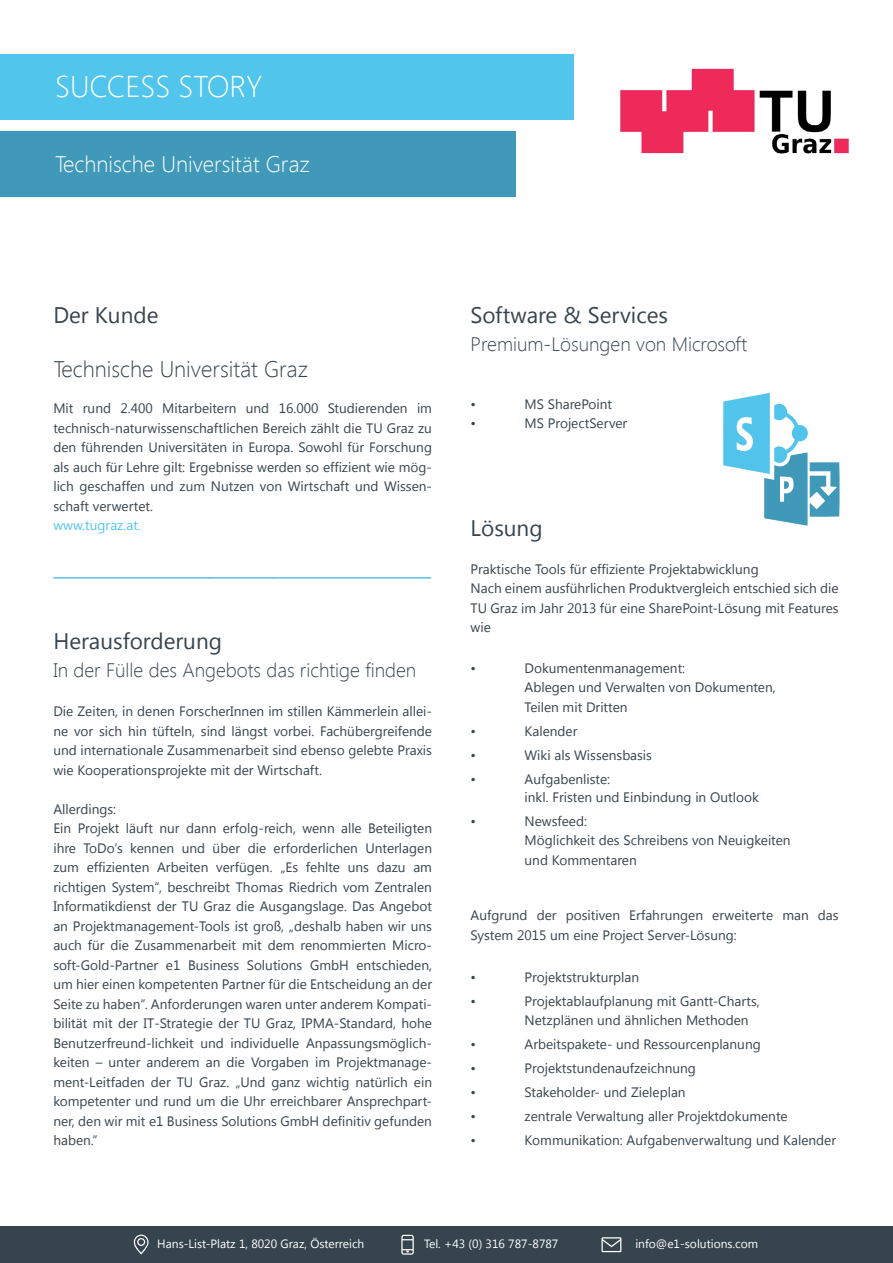
<style>
.page{position:relative;width:893px;height:1263px;background:#fff}
.page>*{position:absolute;margin:0;border:0;box-sizing:border-box;transform-origin:0 0}
.t1{font:300 30px "Segoe UI";color:#fff}
.t2{font:22.5px "Segoe UI";color:#36444e}
.t3{font:300 22.5px "Segoe UI";color:#fff}
.t4{font:300 22.5px "Segoe UI";color:#36444e}
.t5{font:300 19.5px "Segoe UI";color:#36444e}
.t6{font:13.65px/19.5px "Segoe UI";color:#36444e}
.t7{font:13.65px "Segoe UI";color:#51c5eb}
.t8{font:12px "Segoe UI";color:#fff}
</style>
<div class="page">
<div style="left:0;top:54px;width:573px;height:65px;background:#51c5eb"></div>
<div style="left:0;top:131px;width:516px;height:66px;background:#4099b8"></div>
<img style="left:620px;top:68px;width:229px;height:86px">
<div style="left:0;top:1226px;width:893px;height:37px;background:#36444e"></div>
<svg style="left:134px;top:1234px;width:15px;height:20px"></svg>
<svg style="left:601px;top:1237px;width:20px;height:15px"></svg>
<svg style="left:401px;top:1235px;width:13px;height:20px"></svg>
<svg style="left:723px;top:393px;width:117px;height:133px"></svg>
<hr style="left:53px;top:577px;width:378px;height:2px;background:#57c2e8">
<h1 class="t1" style="left:55px;top:66px;width:209px">SUCCESS STORY</h1>
<h2 class="t3" style="left:55px;top:149px;width:256px">Technische Universität Graz</h2>
<h2 class="t2" style="left:53px;top:300px;width:107px">Der Kunde</h2>
<h2 class="t4" style="left:53px;top:354px;width:256px">Technische Universität Graz</h2>
<p class="t6" style="left:53px;top:398px;width:380px;text-align:justify">Mit rund 2.400 Mitarbeitern und 16.000 Studierenden im technisch-naturwissenschaftlichen Bereich zählt die TU Graz zu den führenden Universitäten in Europa. Sowohl für Forschung als auch für Lehre gilt: Ergebnisse werden so effizient wie mög&shy;lich geschaffen und zum Nutzen von Wirtschaft und Wissen&shy;schaft verwertet.</p>
<p class="t7" style="left:53px;top:516px;width:89px">www.tugraz.at.</p>
<h2 class="t2" style="left:53px;top:625px;width:170px">Herausforderung</h2>
<h3 class="t5" style="left:53px;top:657px;width:365px">In der Fülle des Angebots das richtige finden</h3>
<p class="t6" style="left:53px;top:701px;width:380px;text-align:justify">Die Zeiten, in denen ForscherInnen im stillen Kämmerlein allei&shy;ne vor sich hin tüfteln, sind längst vorbei. Fachübergreifende und internationale Zusammenarbeit sind ebenso gelebte Praxis wie Kooperationsprojekte mit der Wirtschaft.</p>
<p class="t6" style="left:53px;top:798px;width:380px">Allerdings:<br>Ein Projekt läuft nur dann erfolg-reich, wenn alle Beteiligten ihre ToDo‘s kennen und über die erforderlichen Unterlagen zum effizienten Arbeiten verfügen. „Es fehlte uns dazu am richtigen System“, beschreibt Thomas Riedrich vom Zentralen Informatikdienst der TU Graz die Ausgangslage. Das Angebot an Projektmanagement-Tools ist groß, „deshalb haben wir uns auch für die Zusammenarbeit mit dem renommierten Micro&shy;soft-Gold-Partner e1 Business Solutions GmbH entschieden, um hier einen kompetenten Partner für die Entscheidung an der Seite zu haben“. Anforderungen waren unter anderem Kompati&shy;bilität mit der IT-Strategie der TU Graz, IPMA-Standard, hohe Benutzerfreund-lichkeit und individuelle Anpassungsmöglich&shy;keiten – unter anderem an die Vorgaben im Projektmanage&shy;ment-Leitfaden der TU Graz. „Und ganz wichtig natürlich ein kompetenter und rund um die Uhr erreichbarer Ansprechpart&shy;ner, den wir mit e1 Business Solutions GmbH definitiv gefunden haben.“</p>
<h2 class="t2" style="left:471px;top:299px;width:199px">Software &amp; Services</h2>
<h3 class="t5" style="left:471px;top:331px;width:278px">Premium-Lösungen von Microsoft</h3>
<p class="t6" style="left:471px;top:393px;width:7px">•</p>
<p class="t6" style="left:525px;top:393px;width:89px">MS SharePoint</p>
<p class="t6" style="left:471px;top:413px;width:7px">•</p>
<p class="t6" style="left:525px;top:413px;width:104px">MS ProjectServer</p>
<h2 class="t2" style="left:471px;top:512px;width:74px">Lösung</h2>
<p class="t6" style="left:471px;top:558px;width:370px">Praktische Tools für effiziente Projektabwicklung<br>Nach einem ausführlichen Produktvergleich entschied sich die TU Graz im Jahr 2013 für eine SharePoint-Lösung mit Features wie</p>
<p class="t6" style="left:471px;top:657px;width:7px">•</p>
<p class="t6" style="left:525px;top:657px;width:253px">Dokumentenmanagement:<br>Ablegen und Verwalten von Dokumenten,<br>Teilen mit Dritten</p>
<p class="t6" style="left:471px;top:720px;width:7px">•</p>
<p class="t6" style="left:525px;top:720px;width:54px">Kalender</p>
<p class="t6" style="left:471px;top:744px;width:7px">•</p>
<p class="t6" style="left:525px;top:744px;width:129px">Wiki als Wissensbasis</p>
<p class="t6" style="left:471px;top:768px;width:7px">•</p>
<p class="t6" style="left:525px;top:769px;width:236px;line-height:18px">Aufgabenliste:<br>inkl. Fristen und Einbindung in Outlook</p>
<p class="t6" style="left:471px;top:810px;width:7px">•</p>
<p class="t6" style="left:525px;top:810px;width:268px">Newsfeed:<br>Möglichkeit des Schreibens von Neuigkeiten und Kommentaren</p>
<p class="t6" style="left:471px;top:905px;width:370px">Aufgrund der positiven Erfahrungen erweiterte man das<br>System 2015 um eine Project Server-Lösung:</p>
<p class="t6" style="left:471px;top:966px;width:7px">•</p>
<p class="t6" style="left:525px;top:966px;width:116px">Projektstrukturplan</p>
<p class="t6" style="left:471px;top:990px;width:7px">•</p>
<p class="t6" style="left:525px;top:990px;width:237px">Projektablaufplanung mit Gantt-Charts,<br>Netzplänen und ähnlichen Methoden</p>
<p class="t6" style="left:471px;top:1034px;width:7px">•</p>
<p class="t6" style="left:525px;top:1034px;width:238px">Arbeitspakete- und Ressourcenplanung</p>
<p class="t6" style="left:471px;top:1058px;width:7px">•</p>
<p class="t6" style="left:525px;top:1058px;width:173px">Projektstundenaufzeichnung</p>
<p class="t6" style="left:471px;top:1082px;width:7px">•</p>
<p class="t6" style="left:525px;top:1082px;width:163px">Stakeholder- und Zieleplan</p>
<p class="t6" style="left:471px;top:1106px;width:7px">•</p>
<p class="t6" style="left:525px;top:1106px;width:265px">zentrale Verwaltung aller Projektdokumente</p>
<p class="t6" style="left:471px;top:1130px;width:7px">•</p>
<p class="t6" style="left:525px;top:1130px;width:313px">Kommunikation: Aufgabenverwaltung und Kalender</p>
<p class="t8" style="left:157px;top:1235px;width:209px">Hans-List-Platz 1, 8020 Graz, Österreich</p>
<p class="t8" style="left:424px;top:1235px;width:136px">Tel. +43 (0) 316 787-8787</p>
<p class="t8" style="left:635px;top:1235px;width:124px">info@e1-solutions.com</p>
</div>
